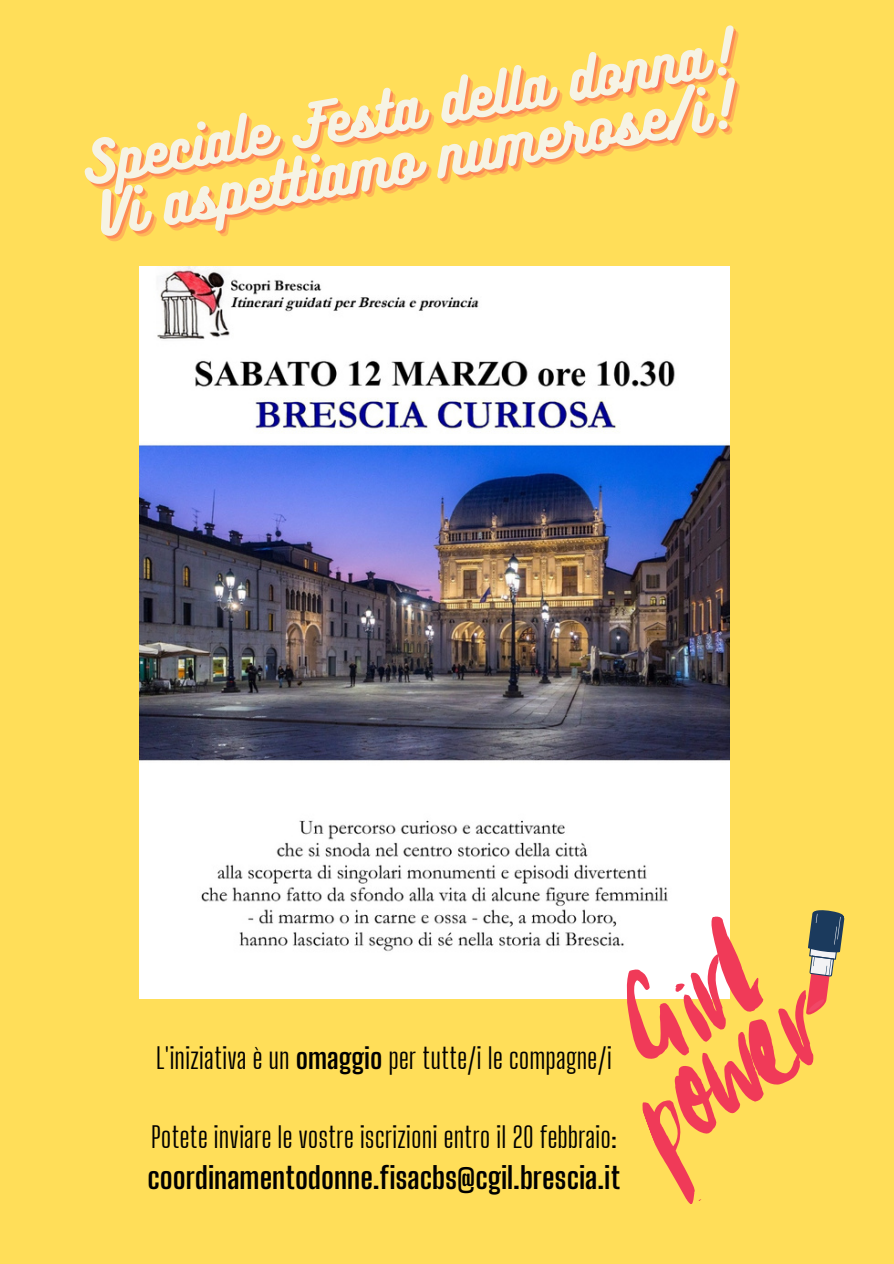
<style>
.page{position:relative;width:894px;height:1264px;background:#fff}
.page>*{position:absolute;margin:0;border:0;box-sizing:border-box;transform-origin:0 0}
.t1{font:54px "Bukhari Script";color:#f6f3e4}
.t2{font:52.5px "Bukhari Script";color:#f6f3e4}
.t3{font:700 30px "Big Shoulders Display";color:#000}
.t4{font:28.5px "Big Shoulders Display";color:#000}
.s1{font-weight:700}
</style>
<div class="page">
<div style="left:0;top:0;width:893px;height:1263px;background:#ffde59"></div>
<img style="left:139px;top:266px;width:590px;height:732px">
<svg style="left:609px;top:901px;width:236px;height:303px"></svg>
<p class="t2" style="left:75px;top:132px;width:661px;rotate:-10deg">Speciale Festa del a donna!</p>
<p class="t1" style="left:92px;top:181px;width:645px;rotate:-10deg">Vi aspettiamo numerose/i!</p>
<p class="t4" style="left:156px;top:1041px;width:457px">L'iniziativa è un <span class="s1">omaggio</span> per tutte/i le compagne/i</p>
<p class="t4" style="left:151px;top:1119px;width:467px">Potete inviare le vostre iscrizioni entro il 20 febbraio:</p>
<p class="t3" style="left:147px;top:1159px;width:474px">coordinamentodonne.fisacbs@cgil.brescia.it</p>
</div>
